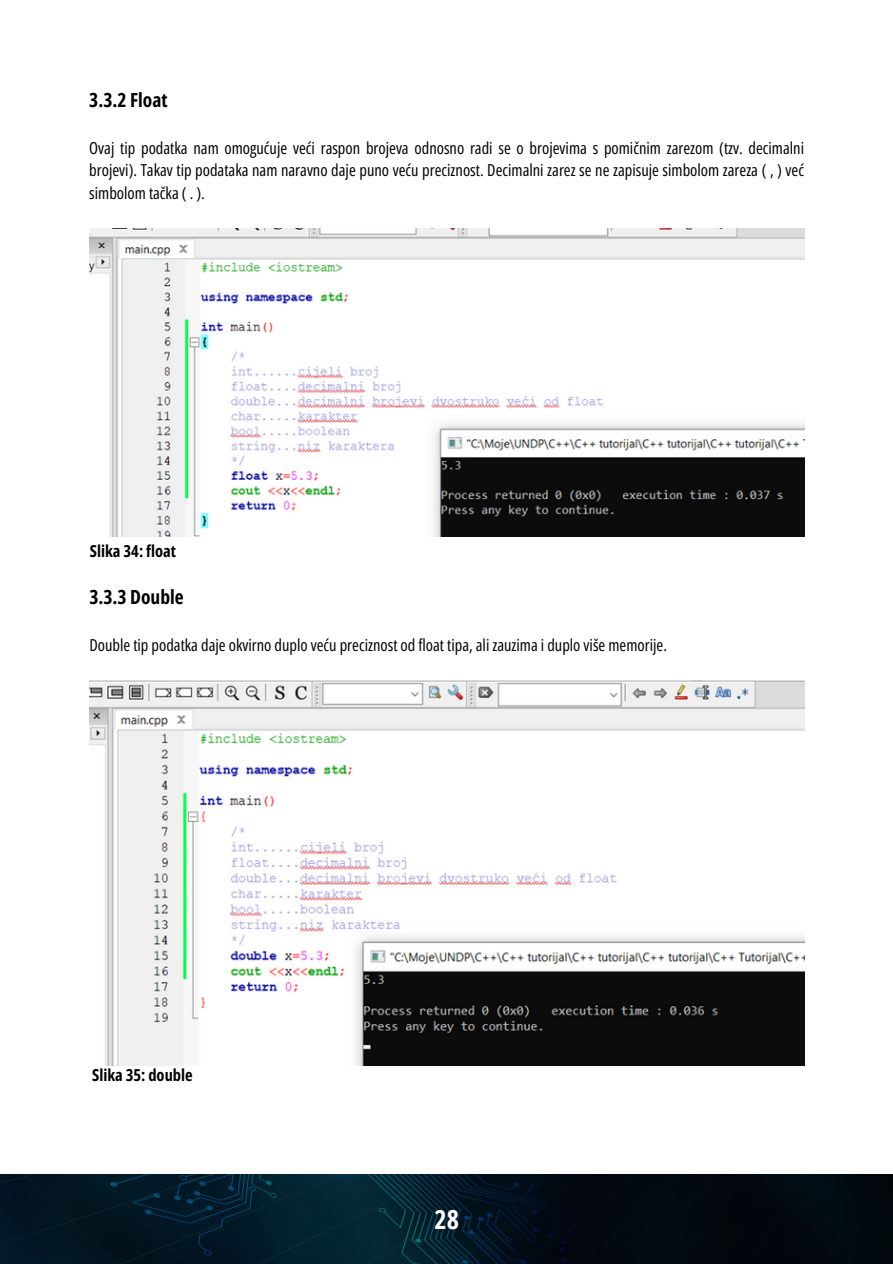
<style>
.page{position:relative;width:893px;height:1264px;background:#fff}
.page>*{position:absolute;margin:0;border:0;box-sizing:border-box;transform-origin:0 0}
.t1{font:700 26.1px "Open Sans Condensed";color:#fff}
.t2{font:700 19.5px "Open Sans Condensed";color:#000}
.t3{font:16.5px/22.5px "Open Sans Condensed";color:#000;text-align:justify}
.t4{font:700 16.5px "Open Sans Condensed";color:#000}
</style>
<div class="page">
<svg style="left:0;top:1174px;width:892px;height:89px;background:#02151f"></svg>
<img style="left:89px;top:228px;width:715px;height:309px">
<img style="left:89px;top:680px;width:715px;height:385px">
<p class="t2" style="left:89px;top:86px;width:80px">3.3.2 Float</p>
<p class="t3" style="left:89px;top:136px;width:716px">Ovaj tip podatka nam omogućuje veći raspon brojeva odnosno radi se o brojevima s pomičnim zarezom (tzv. decimalni brojevi). Takav tip podataka nam naravno daje puno veću preciznost. Decimalni zarez se ne zapisuje simbolom zareza ( , ) već simbolom tačka ( . ).</p>
<p class="t4" style="left:90px;top:539px;width:87px">Slika 34: float</p>
<p class="t2" style="left:89px;top:583px;width:96px">3.3.3 Double</p>
<p class="t3" style="left:89px;top:633px;width:579px">Double tip podatka daje okvirno duplo veću preciznost od float tipa, ali zauzima i duplo više memorije.</p>
<p class="t4" style="left:92px;top:1062px;width:102px">Slika 35: double</p>
<p class="t1" style="left:434px;top:1200px;width:26px">28</p>
</div>
